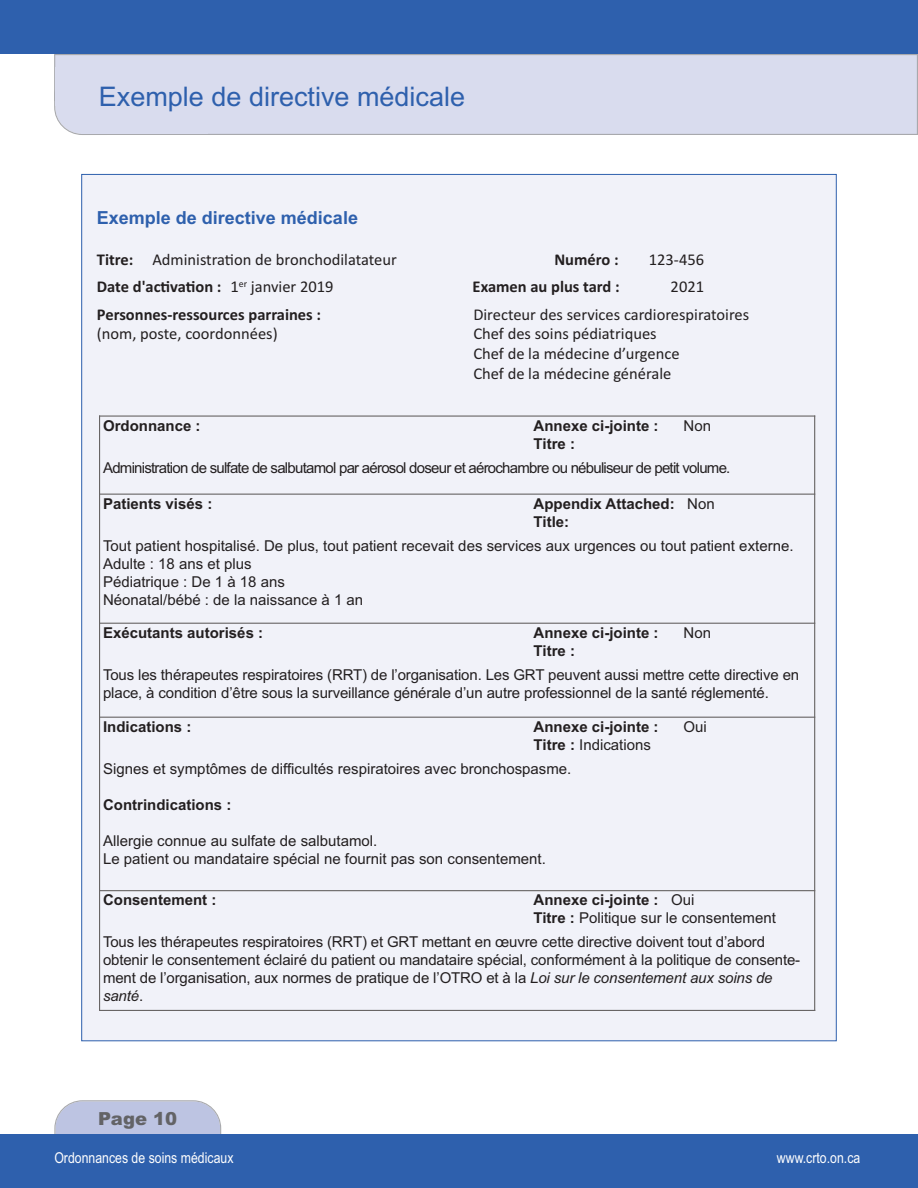
<style>
.page{position:relative;width:918px;height:1188px;background:#fff}
.page>*{position:absolute;margin:0;border:0;box-sizing:border-box;transform-origin:0 0}
.t1{font:27px "Arial";color:#2e60ad}
.t2{font:700 18px "Arial";color:#2e60ad}
.t3{font:900 18px "Arial";color:#636366}
.t4{font:16.5px/19.8px "Calibri";color:#231f20}
.t5{font:700 16.5px "Calibri";color:#231f20}
.t6{font:15px/18px "Arial";letter-spacing:-.01em;color:#231f20}
.t7{font:700 15px/18px "Arial";color:#231f20}
.t8{font:15px "Arial";letter-spacing:-.05em;color:#231f20}
.t9{font:15px "Arial Narrow";color:#fff}
.s1{font-weight:700}
.s2{font-weight:400}
.s3{font-style:italic}
</style>
<div class="page">
<div style="left:82px;top:175px;width:754px;height:866px;background:#f1f2f9"></div>
<svg style="left:54px;top:1100px;width:167px;height:34px;background:#c1c7e1"></svg>
<div style="left:0;top:1134px;width:918px;height:54px;background:#2e60ad"></div>
<div style="left:0;top:0;width:918px;height:54px;background:#2e60ad"></div>
<hr style="left:99px;top:416px;width:1px;height:595px;background:#686565">
<hr style="left:814px;top:416px;width:1px;height:595px;background:#686565">
<hr style="left:99px;top:416px;width:716px;height:1px;background:#686565">
<hr style="left:99px;top:494px;width:716px;height:1px;background:#686565">
<hr style="left:99px;top:623px;width:716px;height:1px;background:#686565">
<hr style="left:99px;top:717px;width:716px;height:1px;background:#686565">
<hr style="left:99px;top:890px;width:716px;height:1px;background:#686565">
<hr style="left:99px;top:1010px;width:716px;height:1px;background:#686565">
<div style="left:55px;top:55px;width:862px;height:79px;background:#d9dcee"></div>
<div style="left:54px;top:54px;width:864px;height:81px;border:1px solid #a8a9ad"></div>
<svg style="left:54px;top:67px;width:104px;height:68px"></svg>
<div style="left:81px;top:66px;width:127px;height:68px;background:#d9dcee"></div>
<div style="left:55px;top:67px;width:127px;height:39px;background:#d9dcee"></div>
<h1 class="t1" style="left:99px;top:81px;width:368px">Exemple de directive médicale</h1>
<p class="t2" style="left:97px;top:208px;width:263px">Exemple de directive médicale</p>
<p class="t4" style="left:97px;top:249px;width:301px"><span class="s1">Titre:</span> Administration de bronchodilatateur</p>
<p class="t5" style="left:554px;top:250px;width:66px">Numéro :</p>
<p class="t4" style="left:649px;top:249px;width:57px">123-456</p>
<p class="t5" style="left:97px;top:277px;width:238px">Date d'activation : <span class="s2">1</span><sup>er</sup> <span class="s2">janvier 2019</span></p>
<p class="t5" style="left:473px;top:277px;width:149px">Examen au plus tard :</p>
<p class="t4" style="left:671px;top:277px;width:35px">2021</p>
<p class="t5" style="left:97px;top:304px;width:226px">Personnes-ressources parraines :</p>
<p class="t4" style="left:473px;top:304px;width:277px">Directeur des services cardiorespiratoires</p>
<p class="t4" style="left:97px;top:324px;width:182px">(nom, poste, coordonnées)</p>
<p class="t4" style="left:473px;top:324px;width:208px">Chef des soins pédiatriques<br>Chef de la médecine d’urgence<br>Chef de la médecine générale</p>
<p class="t7" style="left:103px;top:416px;width:99px">Ordonnance :</p>
<p class="t7" style="left:534px;top:416px;width:127px">Annexe ci-jointe :</p>
<p class="t6" style="left:684px;top:416px;width:29px">Non</p>
<p class="t7" style="left:534px;top:434px;width:43px">Titre :</p>
<p class="t8" style="left:103px;top:459px;width:629px">Administration de sulfate de salbutamol par aérosol doseur et aérochambre ou nébuliseur de petit volume.</p>
<p class="t7" style="left:103px;top:494px;width:111px">Patients visés :</p>
<p class="t7" style="left:534px;top:494px;width:183px">Appendix Attached: <span class="s2">Non<br></span>Title:</p>
<p class="t6" style="left:103px;top:536px;width:692px">Tout patient hospitalisé. De plus, tout patient recevait des services aux urgences ou tout patient externe.<br>Adulte : 18 ans et plus<br>Pédiatrique : De 1 à 18 ans<br>Néonatal/bébé : de la naissance à 1 an</p>
<p class="t7" style="left:103px;top:624px;width:162px">Exécutants autorisés :</p>
<p class="t7" style="left:534px;top:624px;width:127px">Annexe ci-jointe :</p>
<p class="t6" style="left:684px;top:624px;width:29px">Non</p>
<p class="t7" style="left:534px;top:642px;width:43px">Titre :</p>
<p class="t6" style="left:103px;top:666px;width:698px">Tous les thérapeutes respiratoires (RRT) de l’organisation. Les GRT peuvent aussi mettre cette directive en place, à condition d’être sous la surveillance générale d’un autre professionnel de la santé réglementé.</p>
<p class="t7" style="left:103px;top:717px;width:90px">Indications :</p>
<p class="t7" style="left:534px;top:717px;width:127px">Annexe ci-jointe :</p>
<p class="t6" style="left:684px;top:717px;width:25px">Oui</p>
<p class="t6" style="left:103px;top:732px;width:549px;line-height:24px;text-indent:430px"><span class="s1">Titre :</span> Indications<br>Signes et symptômes de difficultés respiratoires avec bronchospasme.</p>
<p class="t7" style="left:103px;top:796px;width:130px">Contrindications :</p>
<p class="t6" style="left:103px;top:832px;width:444px">Allergie connue au sulfate de salbutamol.<br>Le patient ou mandataire spécial ne fournit pas son consentement.</p>
<p class="t7" style="left:103px;top:891px;width:115px">Consentement :</p>
<p class="t6" style="left:534px;top:891px;width:244px"><span class="s1">Annexe ci-jointe :</span> Oui<br><span class="s1">Titre :</span> Politique sur le consentement</p>
<p class="t6" style="left:103px;top:933px;width:699px">Tous les thérapeutes respiratoires (RRT) et GRT mettant en œuvre cette directive doivent tout d’abord obtenir le consentement éclairé du patient ou mandataire spécial, conformément à la politique de consente&shy;ment de l’organisation, aux normes de pratique de l’OTRO et à la <span class="s3">Loi sur le consentement aux soins de santé</span>.</p>
<p class="t3" style="left:98px;top:1108px;width:81px">Page 10</p>
<p class="t9" style="left:54px;top:1149px;width:181px">Ordonnances de soins médicaux</p>
<p class="t9" style="left:777px;top:1149px;width:85px">www.crto.on.ca</p>
</div>
